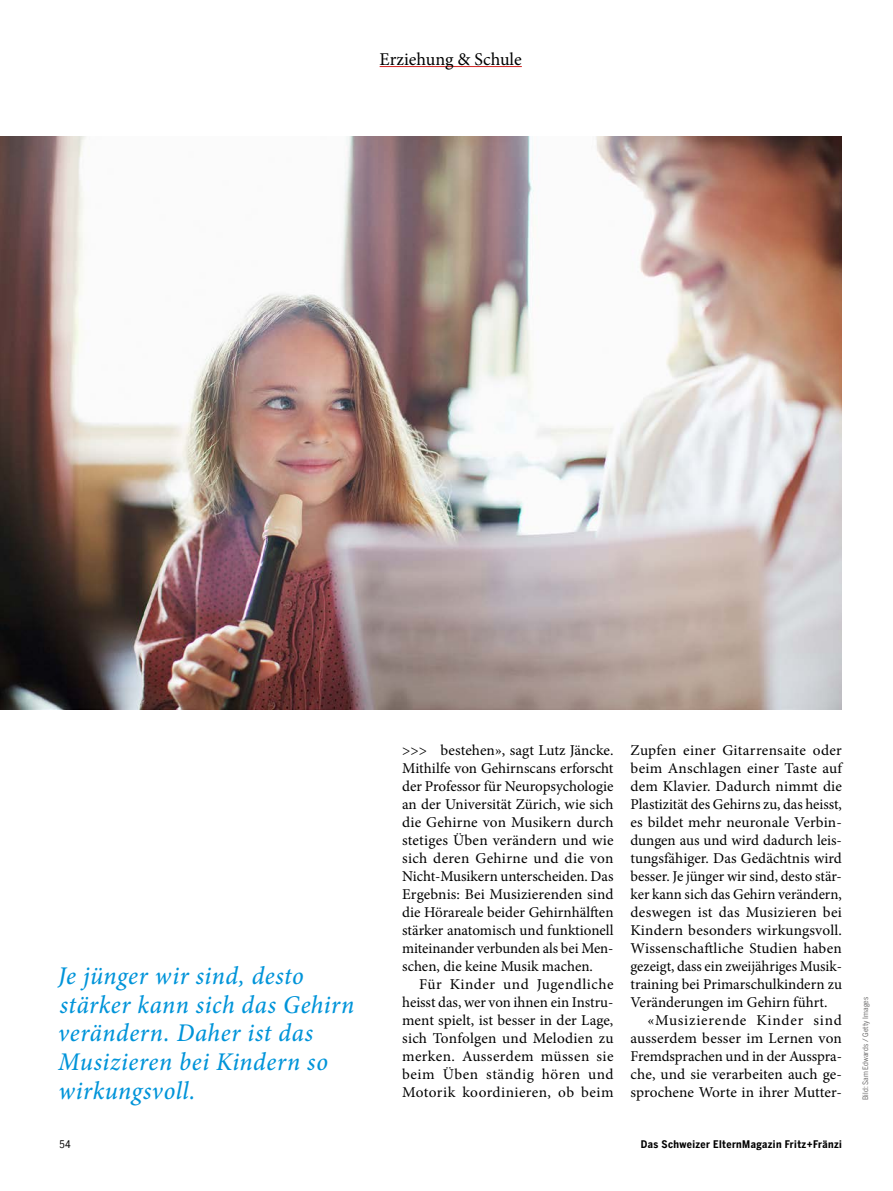
<style>
.page{position:relative;width:893px;height:1191px;background:#fff}
.page>*{position:absolute;margin:0;border:0;box-sizing:border-box;transform-origin:0 0}
.t1{font:italic 500 25.5px/28.5px "Minion Pro";letter-spacing:.025em;color:#0094d9;scale:.96 1}
.t2{font:18px "Minion Pro";color:#000}
.t3{font:15px/18px "Minion Pro";letter-spacing:.005em;color:#000;text-align:justify}
.t4{font:15px "Minion Pro";letter-spacing:.05em;color:#000}
.t5{font:700 10.5px "Benton Sans Cond";letter-spacing:.04em;color:#000}
.t6{font:10.5px "Benton Sans Cond";color:#000}
.t7{font:7.5px "Benton Sans Cond";letter-spacing:.01em;color:#6d6c6c}
</style>
<div class="page">
<hr style="left:380px;top:66px;width:142px;height:1px;background:#d22221">
<img style="left:0;top:136px;width:842px;height:574px">
<p class="t2" style="left:380px;top:47px;width:144px">Erziehung &amp; Schule</p>
<h1 class="t1" style="left:58px;top:962px;width:310px">Je jünger wir sind, desto stärker kann sich das Gehirn verändern. Daher ist das<br>Musizieren bei Kindern so wirkungsvoll.</h1>
<p class="t3" style="left:402px;top:741px;width:213px;text-indent:38px">bestehen», sagt Lutz Jäncke.<br>Mithilfe von Gehirnscans erforscht der Professor für Neuropsychologie an der Universität Zürich, wie sich die Gehirne von Musikern durch stetiges Üben verändern und wie sich deren Gehirne und die von Nicht-Musikern unterscheiden. Das Ergebnis: Bei Musizierenden sind die Hörareale beider Gehirnhälften stärker anatomisch und funktionell miteinander verbunden als bei Men&shy;schen, die keine Musik machen.</p>
<p class="t3" style="left:402px;top:975px;width:213px;text-indent:17px">Für Kinder und Jugendliche heisst das, wer von ihnen ein Instru&shy;ment spielt, ist besser in der Lage, sich Tonfolgen und Melodien zu merken. Ausserdem müssen sie beim Üben ständig hören und Motorik koordinieren, ob beim</p>
<p class="t3" style="left:402px;top:741px;width:26px">&gt;&gt;&gt;</p>
<p class="t3" style="left:631px;top:741px;width:213px">Zupfen einer Gitarrensaite oder</p>
<p class="t3" style="left:631px;top:759px;width:213px">beim Anschlagen einer Taste auf</p>
<p class="t3" style="left:631px;top:777px;width:213px">dem Klavier. Dadurch nimmt die</p>
<p class="t3" style="left:631px;top:795px;width:213px">Plastizität des Gehirns zu, das heisst,</p>
<p class="t3" style="left:631px;top:813px;width:213px">es bildet mehr neuronale Verbin-</p>
<p class="t3" style="left:631px;top:831px;width:213px">dungen aus und wird dadurch leis-</p>
<p class="t3" style="left:631px;top:849px;width:213px">tungsfähiger. Das Gedächtnis wird</p>
<p class="t3" style="left:631px;top:867px;width:213px">besser. Je jünger wir sind, desto stär-</p>
<p class="t3" style="left:631px;top:885px;width:213px">ker kann sich das Gehirn verändern,</p>
<p class="t3" style="left:631px;top:903px;width:213px">deswegen ist das Musizieren bei</p>
<p class="t3" style="left:631px;top:921px;width:213px">Kindern besonders wirkungsvoll.</p>
<p class="t3" style="left:631px;top:939px;width:213px">Wissenschaftliche Studien haben</p>
<p class="t3" style="left:631px;top:957px;width:213px">gezeigt, dass ein zweijähriges Musik-</p>
<p class="t3" style="left:631px;top:975px;width:213px">training bei Primarschulkindern zu</p>
<p class="t3" style="left:631px;top:993px;width:199px">Veränderungen im Gehirn führt.</p>
<p class="t4" style="left:648px;top:1010px;width:196px">«Musizierende Kinder sind</p>
<p class="t3" style="left:631px;top:1029px;width:213px">ausserdem besser im Lernen von</p>
<p class="t3" style="left:631px;top:1047px;width:213px">Fremdsprachen und in der Ausspra-</p>
<p class="t3" style="left:631px;top:1065px;width:213px">che, und sie verarbeiten auch ge-</p>
<p class="t3" style="left:631px;top:1083px;width:213px">sprochene Worte in ihrer Mutter-</p>
<p class="t6" style="left:60px;top:1138px;width:13px">54</p>
<p class="t5" style="left:641px;top:1138px;width:202px">Das Schweizer ElternMagazin Fritz+Fränzi</p>
<p class="t7" style="left:861px;top:1100px;width:105px;rotate:-90deg">Bild: Sam Edwards / Getty Images</p>
</div>
